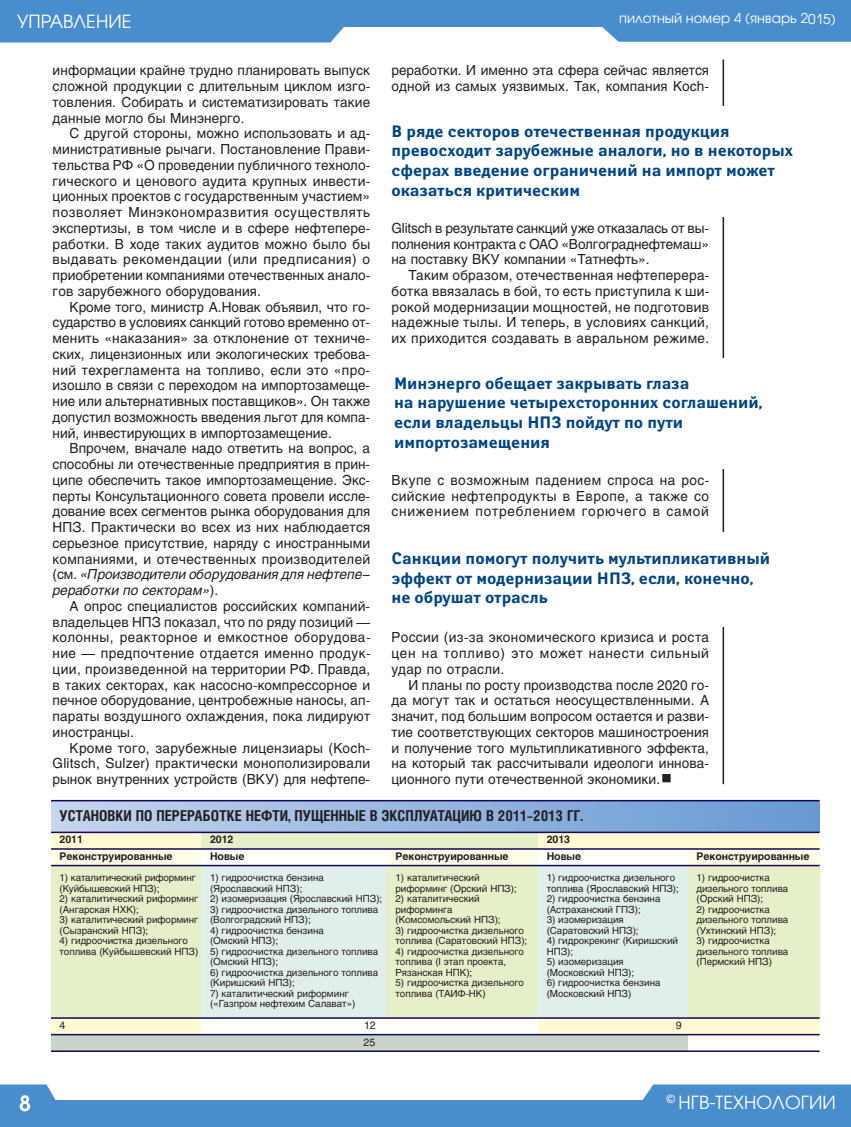
<style>
.page{position:relative;width:851px;height:1127px;background:#fff}
.page>*{position:absolute;margin:0;border:0;box-sizing:border-box;transform-origin:0 0}
.t1{font:600 21px "Avant Garde Gothic C";color:#fff}
.t2{font:18px "Avant Garde Gothic C";letter-spacing:.005em;color:#fff}
.t3{font:700 16.5px/19.8px "Yanus C";color:#004584}
.t4{font:700 15px "Helios Cond";color:#231f20}
.t5{font:13.8px/15.8px "Helios";letter-spacing:.01em;color:#231f20;text-align:justify}
.t6{font:13.5px "Avant Garde Gothic C";letter-spacing:.005em;color:#fff}
.t7{font:700 10.5px "Helios";letter-spacing:-.005em;color:#231f20}
.t8{font:10.5px "Helios";color:#231f20}
.t9{font:9.75px/10.5px "Helios";letter-spacing:-.005em;color:#231f20}
.s1{font-style:italic}
.s2{font-family:"Apple SD Gothic Neo EB00"}
</style>
<div class="page">
<div style="left:39px;top:0;width:811px;height:26px;background:#498ecc"></div>
<svg style="left:573px;top:26px;width:277px;height:16px;background:#629dd3"></svg>
<div style="left:39px;top:1100px;width:811px;height:27px;background:#498ecc"></div>
<svg style="left:642px;top:1084px;width:208px;height:16px;background:#5394ce"></svg>
<hr style="left:722px;top:60px;width:2px;height:724px;background:#231f20">
<svg style="left:0;top:0;width:367px;height:43px"></svg>
<div style="left:0;top:1084px;width:56px;height:43px;background:#498ecc"></div>
<div style="left:391px;top:107px;width:408px;height:110px;background:#fff"></div>
<div style="left:394px;top:359px;width:408px;height:110px;background:#fff"></div>
<div style="left:391px;top:532px;width:408px;height:95px;background:#fff"></div>
<div style="left:51px;top:801px;width:768px;height:30px;background:linear-gradient(to right,#c6d4ee,#6699d2)"></div>
<div style="left:51px;top:832px;width:150px;height:17px;background:#fffcd5"></div>
<div style="left:201px;top:832px;width:337px;height:17px;background:#e5f0cb"></div>
<div style="left:538px;top:832px;width:281px;height:17px;background:#fffcd5"></div>
<div style="left:51px;top:849px;width:150px;height:16px;background:#fffde8"></div>
<div style="left:387px;top:849px;width:151px;height:16px;background:#fffde8"></div>
<div style="left:688px;top:849px;width:131px;height:16px;background:#fffde8"></div>
<div style="left:51px;top:865px;width:150px;height:153px;background:#e5f0cb"></div>
<div style="left:201px;top:865px;width:186px;height:153px;background:#e2eee9"></div>
<div style="left:387px;top:865px;width:151px;height:153px;background:#e5f0cb"></div>
<div style="left:538px;top:865px;width:150px;height:153px;background:#e2eee9"></div>
<div style="left:688px;top:865px;width:131px;height:153px;background:#e5f0cb"></div>
<div style="left:51px;top:1018px;width:150px;height:16px;background:#fffcd5"></div>
<div style="left:538px;top:1018px;width:281px;height:16px;background:#fffcd5"></div>
<div style="left:51px;top:1034px;width:637px;height:18px;background:#c8d4ca"></div>
<hr style="left:51px;top:800px;width:768px;height:1px;background:#140858">
<hr style="left:51px;top:831px;width:768px;height:2px;background:#140858">
<hr style="left:51px;top:848px;width:768px;height:2px;background:#140858">
<hr style="left:51px;top:865px;width:768px;height:1px;background:#140858">
<hr style="left:51px;top:1017px;width:768px;height:2px;background:#140858">
<hr style="left:51px;top:1034px;width:768px;height:1px;background:#140858">
<hr style="left:51px;top:1050px;width:768px;height:2px;background:#140858">
<h2 class="t2" style="left:17px;top:15px;width:116px">УПРАВЛЕНИЕ</h2>
<p class="t6" style="left:619px;top:13px;width:218px">пилотный номер 4 (январь 2015)</p>
<p class="t5" style="left:53px;top:64px;width:319px">информации крайне трудно планировать выпуск сложной продукции с длительным циклом изго&shy;товления. Собирать и систематизировать такие данные могло бы Минэнерго.</p>
<p class="t5" style="left:53px;top:127px;width:319px;text-indent:17px">С другой стороны, можно использовать и ад&shy;министративные рычаги. Постановление Прави&shy;тельства РФ «О проведении публичного техноло&shy;гического и ценового аудита крупных инвести&shy;ционных проектов с государственным участием» позволяет Минэкономразвития осуществлять экспертизы, в том числе и в сфере нефтепере&shy;работки. В ходе таких аудитов можно было бы выдавать рекомендации (или предписания) о приобретении компаниями отечественных анало&shy;гов зарубежного оборудования.</p>
<p class="t5" style="left:53px;top:300px;width:319px;text-indent:17px">Кроме того, министр А.Новак объявил, что го&shy;сударство в условиях санкций готово временно от&shy;менить «наказания» за отклонение от техниче&shy;ских, лицензионных или экологических требова&shy;ний техрегламента на топливо, если это «про&shy;изошло в связи с переходом на импортозамеще&shy;ние или альтернативных поставщиков». Он также допустил возможность введения льгот для компа&shy;ний, инвестирующих в импортозамещение.</p>
<p class="t5" style="left:53px;top:442px;width:319px;text-indent:17px">Впрочем, вначале надо ответить на вопрос, а способны ли отечественные предприятия в прин&shy;ципе обеспечить такое импортозамещение. Экс&shy;перты Консультационного совета провели иссле&shy;дование всех сегментов рынка оборудования для НПЗ. Практически во всех из них наблюдается серьезное присутствие, наряду с иностранными компаниями, и отечественных производителей (см. <span class="s1">«Производители оборудования для нефтепе− реработки по секторам»</span>).</p>
<p class="t5" style="left:53px;top:599px;width:319px;text-indent:17px">А опрос специалистов российских компаний&shy;владельцев НПЗ показал, что по ряду позиций — колонны, реакторное и емкостное оборудова&shy;ние — предпочтение отдается именно продук&shy;ции, произведенной на территории РФ. Правда, в таких секторах, как насосно-компрессорное и печное оборудование, центробежные наносы, ап&shy;параты воздушного охлаждения, пока лидируют иностранцы.</p>
<p class="t5" style="left:53px;top:741px;width:319px;text-indent:17px">Кроме того, зарубежные лицензиары (Koch-Glitsch, Sulzer) практически монополизировали рынок внутренних устройств (ВКУ) для нефтепе-</p>
<p class="t5" style="left:391px;top:64px;width:319px">реработки. И именно эта сфера сейчас является одной из самых уязвимых. Так, компания Koch-</p>
<p class="t3" style="left:391px;top:122px;width:403px">В ряде секторов отечественная продукция превосходит зарубежные аналоги, но в некоторых сферах введение ограничений на импорт может оказаться критическим</p>
<p class="t5" style="left:391px;top:221px;width:319px">Glitsch в результате санкций уже отказалась от вы&shy;полнения контракта с ОАО «Волгограднефтемаш» на поставку ВКУ компании «Татнефть».</p>
<p class="t5" style="left:391px;top:269px;width:319px;text-indent:17px">Таким образом, отечественная нефтеперера&shy;ботка ввязалась в бой, то есть приступила к ши&shy;рокой модернизации мощностей, не подготовив надежные тылы. И теперь, в условиях санкций, их приходится создавать в авральном режиме.</p>
<p class="t3" style="left:394px;top:374px;width:370px">Минэнерго обещает закрывать глаза<br>на нарушение четырехсторонних соглашений, если владельцы НПЗ пойдут по пути импортозамещения</p>
<p class="t5" style="left:391px;top:473px;width:319px">Вкупе с возможным падением спроса на рос&shy;сийские нефтепродукты в Европе, а также со снижением потреблением горючего в самой</p>
<p class="t3" style="left:391px;top:550px;width:380px">Санкции помогут получить мультипликативный эффект от модернизации НПЗ, если, конечно, не обрушат отрасль</p>
<p class="t5" style="left:391px;top:631px;width:319px">России (из-за экономического кризиса и роста цен на топливо) это может нанести сильный удар по отрасли.</p>
<p class="t5" style="left:391px;top:678px;width:319px;text-indent:17px">И планы по росту производства после 2020 го&shy;да могут так и остаться неосуществленными. А значит, под большим вопросом остается и разви&shy;тие соответствующих секторов машиностроения и получение того мультипликативного эффекта, на который так рассчитывали идеологи иннова&shy;ционного пути отечественной экономики.<span class="s2">◼</span></p>
<p class="t4" style="left:60px;top:809px;width:525px">УСТАНОВКИ ПО ПЕРЕРАБОТКЕ НЕФТИ, ПУЩЕННЫЕ В ЭКСПЛУАТАЦИЮ В 2011–2013 ГГ.</p>
<p class="t7" style="left:60px;top:836px;width:25px">2011</p>
<p class="t7" style="left:210px;top:836px;width:25px">2012</p>
<p class="t7" style="left:546px;top:836px;width:25px">2013</p>
<p class="t7" style="left:60px;top:852px;width:114px">Реконструированные</p>
<p class="t7" style="left:210px;top:852px;width:36px">Новые</p>
<p class="t7" style="left:395px;top:852px;width:114px">Реконструированные</p>
<p class="t7" style="left:546px;top:852px;width:36px">Новые</p>
<p class="t7" style="left:696px;top:852px;width:114px">Реконструированные</p>
<p class="t9" style="left:60px;top:873px;width:138px">1) каталитический риформинг (Куйбышевский НПЗ);</p>
<p class="t9" style="left:60px;top:894px;width:140px">2) каталитический риформинг (Ангарская НХК);</p>
<p class="t9" style="left:60px;top:915px;width:140px">3) каталитический риформинг (Сызранский НПЗ);</p>
<p class="t9" style="left:60px;top:936px;width:140px">4) гидроочистка дизельного топлива (Куйбышевский НПЗ)</p>
<p class="t9" style="left:210px;top:873px;width:115px">1) гидроочистка бензина (Ярославский НПЗ);</p>
<p class="t9" style="left:210px;top:894px;width:174px">2) изомеризация (Ярославский НПЗ);</p>
<p class="t9" style="left:210px;top:905px;width:170px">3) гидроочистка дизельного топлива (Волгоградский НПЗ);</p>
<p class="t9" style="left:210px;top:926px;width:115px">4) гидроочистка бензина (Омский НПЗ);</p>
<p class="t9" style="left:210px;top:947px;width:170px">5) гидроочистка дизельного топлива (Омский НПЗ);</p>
<p class="t9" style="left:210px;top:968px;width:170px">6) гидроочистка дизельного топлива (Киришский НПЗ);</p>
<p class="t9" style="left:210px;top:989px;width:147px">7) каталитический риформинг («Газпром нефтехим Салават»)</p>
<p class="t9" style="left:395px;top:873px;width:123px">1) каталитический риформинг (Орский НПЗ);</p>
<p class="t9" style="left:395px;top:894px;width:107px">2) каталитический риформинга (Комсомольский НПЗ);</p>
<p class="t9" style="left:395px;top:926px;width:133px">3) гидроочистка дизельного топлива (Саратовский НПЗ);</p>
<p class="t9" style="left:395px;top:947px;width:130px">4) гидроочистка дизельного топлива (I этап проекта,<br>Рязанская НПК);</p>
<p class="t9" style="left:395px;top:978px;width:130px">5) гидроочистка дизельного топлива (ТАИФ-НК)</p>
<p class="t9" style="left:546px;top:873px;width:134px">1) гидроочистка дизельного топлива (Ярославский НПЗ);</p>
<p class="t9" style="left:546px;top:894px;width:115px">2) гидроочистка бензина (Астраханский ГПЗ);</p>
<p class="t9" style="left:546px;top:915px;width:93px">3) изомеризация (Саратовский НПЗ);</p>
<p class="t9" style="left:546px;top:936px;width:133px">4) гидрокрекинг (Киришский<br>НПЗ);</p>
<p class="t9" style="left:546px;top:957px;width:89px">5) изомеризация (Московский НПЗ);</p>
<p class="t9" style="left:546px;top:978px;width:115px">6) гидроочистка бензина (Московский НПЗ)</p>
<p class="t9" style="left:696px;top:873px;width:93px">1) гидроочистка дизельного топлива (Орский НПЗ);</p>
<p class="t9" style="left:696px;top:905px;width:93px">2) гидроочистка дизельного топлива (Ухтинский НПЗ);</p>
<p class="t9" style="left:696px;top:936px;width:93px">3) гидроочистка дизельного топлива (Пермский НПЗ)</p>
<p class="t8" style="left:60px;top:1021px;width:7px">4</p>
<p class="t8" style="left:364px;top:1021px;width:13px">12</p>
<p class="t8" style="left:675px;top:1021px;width:7px">9</p>
<p class="t8" style="left:363px;top:1038px;width:13px">25</p>
<h1 class="t1" style="left:19px;top:1095px;width:13px">8</h1>
<h2 class="t2" style="left:666px;top:1095px;width:171px"><sup>©</sup> НГВ-ТЕХНОЛОГИИ</h2>
</div>
